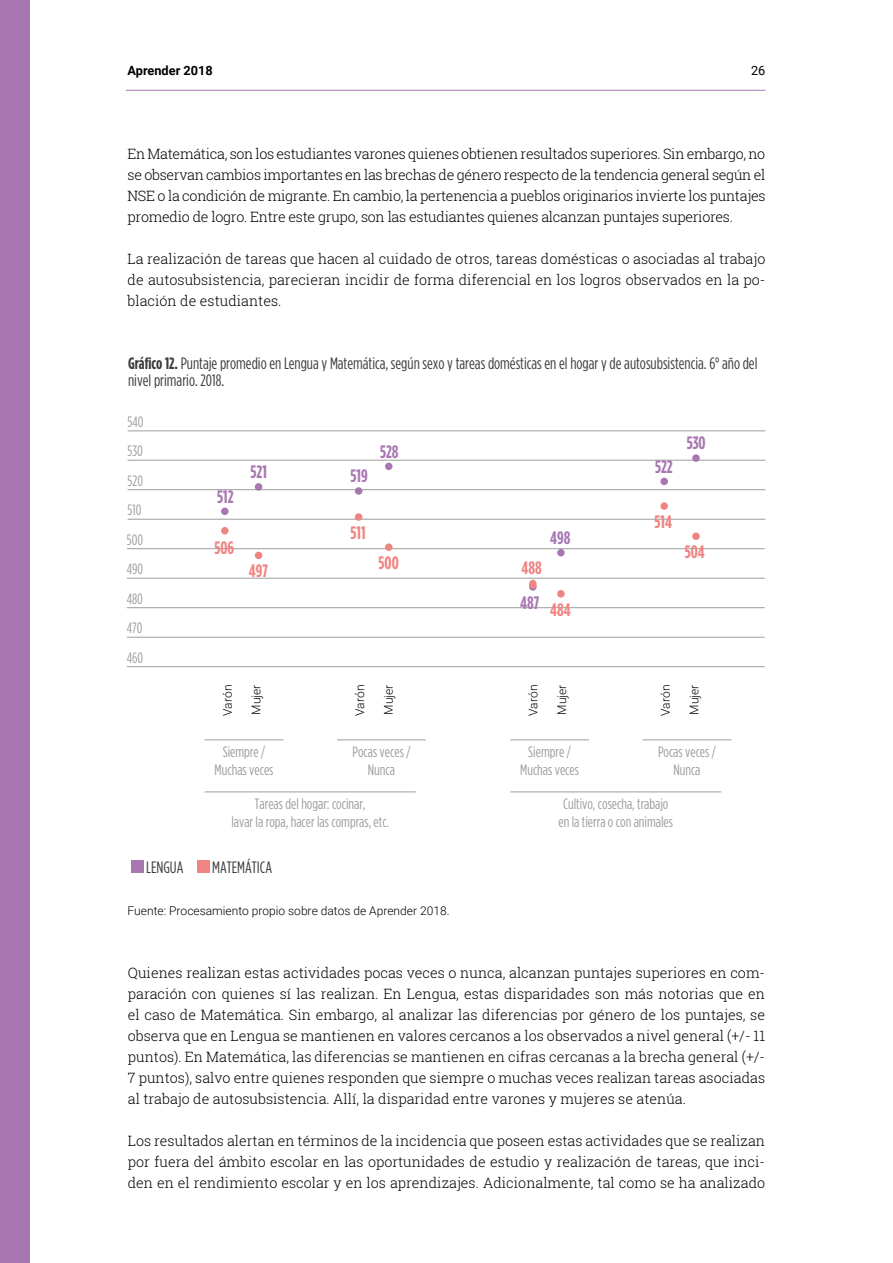
<style>
.page{position:relative;width:893px;height:1263px;background:#fff}
.page>*{position:absolute;margin:0;border:0;box-sizing:border-box;transform-origin:0 0}
.t1{font:700 condensed 18px "Gotham HTF";color:#a877b2}
.t2{font:700 condensed 18px "Gotham HTF";color:#f08482}
.t3{font:condensed 16.5px/16.5px "Gotham HTF";color:#3c3c3b}
.t4{font:condensed 15px/18px "Gotham HTF";color:#9d9d9c;text-align:center}
.t5{font:300 14.25px/21px "Roboto Slab";color:#000;text-align:justify}
.t6{font:700 12.75px "Roboto";color:#000}
.t7{font:12.75px "Roboto";color:#000}
.t8{font:300 12px "Roboto";color:#000}
.s1{font-weight:700}
.s2{color:#f08482}
</style>
<div class="page">
<div style="left:0;top:0;width:30px;height:1263px;background:#a877b2"></div>
<hr style="left:126px;top:90px;width:639px;height:1px;background:#a877b2">
<hr style="left:128px;top:431px;width:637px;height:1px;background:#9d9d9c">
<hr style="left:128px;top:489px;width:637px;height:1px;background:#9d9d9c">
<hr style="left:128px;top:460px;width:637px;height:1px;background:#9d9d9c">
<hr style="left:127px;top:607px;width:638px;height:1px;background:#9d9d9c">
<hr style="left:127px;top:637px;width:638px;height:1px;background:#9d9d9c">
<hr style="left:127px;top:666px;width:638px;height:1px;background:#9d9d9c">
<hr style="left:128px;top:519px;width:637px;height:1px;background:#9d9d9c">
<hr style="left:127px;top:548px;width:638px;height:1px;background:#9d9d9c">
<hr style="left:127px;top:578px;width:638px;height:1px;background:#9d9d9c">
<hr style="left:205px;top:740px;width:78px;height:1px;background:#9d9d9c">
<hr style="left:205px;top:792px;width:211px;height:1px;background:#9d9d9c">
<hr style="left:510px;top:792px;width:211px;height:1px;background:#9d9d9c">
<hr style="left:510px;top:740px;width:79px;height:1px;background:#9d9d9c">
<hr style="left:337px;top:740px;width:89px;height:1px;background:#9d9d9c">
<hr style="left:643px;top:740px;width:88px;height:1px;background:#9d9d9c">
<div style="left:221px;top:508px;width:8px;height:7px;background:#a877b2;border-radius:50%"></div>
<div style="left:221px;top:527px;width:8px;height:7px;background:#f08480;border-radius:50%"></div>
<div style="left:255px;top:483px;width:7px;height:8px;background:#a877b2;border-radius:50%"></div>
<div style="left:255px;top:552px;width:7px;height:7px;background:#f08480;border-radius:50%"></div>
<div style="left:355px;top:487px;width:7px;height:8px;background:#a877b2;border-radius:50%"></div>
<div style="left:355px;top:513px;width:7px;height:8px;background:#f08480;border-radius:50%"></div>
<div style="left:385px;top:463px;width:7px;height:7px;background:#a877b2;border-radius:50%"></div>
<div style="left:385px;top:543px;width:7px;height:8px;background:#f08480;border-radius:50%"></div>
<svg style="left:529px;top:583px;width:8px;height:8px"></svg>
<div style="left:529px;top:580px;width:8px;height:9px;background:#f08480;border-radius:50%"></div>
<div style="left:557px;top:549px;width:8px;height:7px;background:#a877b2;border-radius:50%"></div>
<div style="left:557px;top:590px;width:8px;height:7px;background:#f08480;border-radius:50%"></div>
<div style="left:692px;top:454px;width:8px;height:8px;background:#a877b2;border-radius:50%"></div>
<div style="left:692px;top:532px;width:8px;height:8px;background:#f08480;border-radius:50%"></div>
<div style="left:660px;top:478px;width:8px;height:7px;background:#a877b2;border-radius:50%"></div>
<div style="left:660px;top:502px;width:8px;height:8px;background:#f08480;border-radius:50%"></div>
<div style="left:131px;top:860px;width:13px;height:13px;background:#a877b2"></div>
<div style="left:197px;top:860px;width:13px;height:13px;background:#f08482"></div>
<p class="t6" style="left:128px;top:61px;width:87px">Aprender 2018</p>
<p class="t7" style="left:751px;top:61px;width:16px">26</p>
<p class="t5" style="left:128px;top:143px;width:639px">En Matemática, son los estudiantes varones quienes obtienen resultados superiores. Sin embargo, no se observan cambios importantes en las brechas de género respecto de la tendencia general según el NSE o la condición de migrante. En cambio, la pertenencia a pueblos originarios invierte los puntajes promedio de logro. Entre este grupo, son las estudiantes quienes alcanzan puntajes superiores.</p>
<p class="t5" style="left:128px;top:248px;width:639px">La realización de tareas que hacen al cuidado de otros, tareas domésticas o asociadas al trabajo de autosubsistencia, parecieran incidir de forma diferencial en los logros observados en la po&shy;blación de estudiantes.</p>
<p class="t3" style="left:128px;top:355px;width:631px"><span class="s1">Gráfico 12.</span> Puntaje promedio en Lengua y Matemática, según sexo y tareas domésticas en el hogar y de autosubsistencia. 6° año del nivel primario. 2018.</p>
<p class="t4" style="left:128px;top:413px;width:17px">540</p>
<p class="t4" style="left:128px;top:442px;width:17px">530</p>
<p class="t4" style="left:128px;top:471px;width:17px">520</p>
<p class="t4" style="left:127px;top:495px;width:18px;line-height:29.5px;text-align:justify">510<br>500<br>490</p>
<p class="t4" style="left:127px;top:584px;width:18px;line-height:29.5px;text-align:justify">480<br>470<br>460</p>
<p class="t1" style="left:217px;top:486px;width:18px">512</p>
<p class="t2" style="left:214px;top:537px;width:21px">506</p>
<p class="t1" style="left:251px;top:462px;width:18px">521</p>
<p class="t2" style="left:249px;top:561px;width:21px">497</p>
<p class="t1" style="left:351px;top:466px;width:19px">519</p>
<p class="t1" style="left:380px;top:441px;width:20px">528</p>
<p class="t2" style="left:350px;top:523px;width:17px">511</p>
<p class="t2" style="left:379px;top:553px;width:22px">500</p>
<p class="t2" style="left:521px;top:558px;width:22px">488</p>
<p class="t1" style="left:550px;top:528px;width:22px">498</p>
<p class="t1" style="left:520px;top:592px;width:52px">487 <span class="s2">484</span></p>
<p class="t1" style="left:655px;top:456px;width:19px">522</p>
<p class="t1" style="left:687px;top:433px;width:20px">530</p>
<p class="t2" style="left:655px;top:512px;width:19px">514</p>
<p class="t2" style="left:685px;top:542px;width:22px">504</p>
<p class="t8" style="left:219px;top:716px;width:33px;rotate:-90deg">Varón</p>
<p class="t8" style="left:248px;top:715px;width:31px;rotate:-90deg">Mujer</p>
<p class="t8" style="left:352px;top:716px;width:33px;rotate:-90deg">Varón</p>
<p class="t8" style="left:380px;top:715px;width:31px;rotate:-90deg">Mujer</p>
<p class="t8" style="left:525px;top:716px;width:33px;rotate:-90deg">Varón</p>
<p class="t8" style="left:553px;top:715px;width:31px;rotate:-90deg">Mujer</p>
<p class="t8" style="left:657px;top:716px;width:33px;rotate:-90deg">Varón</p>
<p class="t8" style="left:686px;top:715px;width:31px;rotate:-90deg">Mujer</p>
<p class="t4" style="left:215px;top:742px;width:60px">Siempre /<br>Muchas veces</p>
<p class="t4" style="left:231px;top:794px;width:159px">Tareas del hogar: cocinar,<br>lavar la ropa, hacer las compras, etc.</p>
<p class="t4" style="left:558px;top:794px;width:116px">Cultivo, cosecha, trabajo en la tierra o con animales</p>
<p class="t4" style="left:352px;top:742px;width:59px">Pocas veces /<br>Nunca</p>
<p class="t4" style="left:658px;top:742px;width:59px">Pocas veces /<br>Nunca</p>
<p class="t4" style="left:520px;top:742px;width:60px">Siempre /<br>Muchas veces</p>
<p class="t3" style="left:146px;top:859px;width:39px">LENGUA</p>
<p class="t3" style="left:212px;top:859px;width:61px">MATEMÁTICA</p>
<p class="t8" style="left:128px;top:902px;width:323px">Fuente: Procesamiento propio sobre datos de Aprender 2018.</p>
<p class="t5" style="left:128px;top:962px;width:639px">Quienes realizan estas actividades pocas veces o nunca, alcanzan puntajes superiores en com&shy;paración con quienes sí las realizan. En Lengua, estas disparidades son más notorias que en el caso de Matemática. Sin embargo, al analizar las diferencias por género de los puntajes, se observa que en Lengua se mantienen en valores cercanos a los observados a nivel general (+/- 11 puntos). En Matemática, las diferencias se mantienen en cifras cercanas a la brecha general (+/- 7 puntos), salvo entre quienes responden que siempre o muchas veces realizan tareas asociadas al trabajo de autosubsistencia. Allí, la disparidad entre varones y mujeres se atenúa.</p>
<p class="t5" style="left:128px;top:1130px;width:639px">Los resultados alertan en términos de la incidencia que poseen estas actividades que se realizan por fuera del ámbito escolar en las oportunidades de estudio y realización de tareas, que inci&shy;den en el rendimiento escolar y en los aprendizajes. Adicionalmente, tal como se ha analizado</p>
</div>
